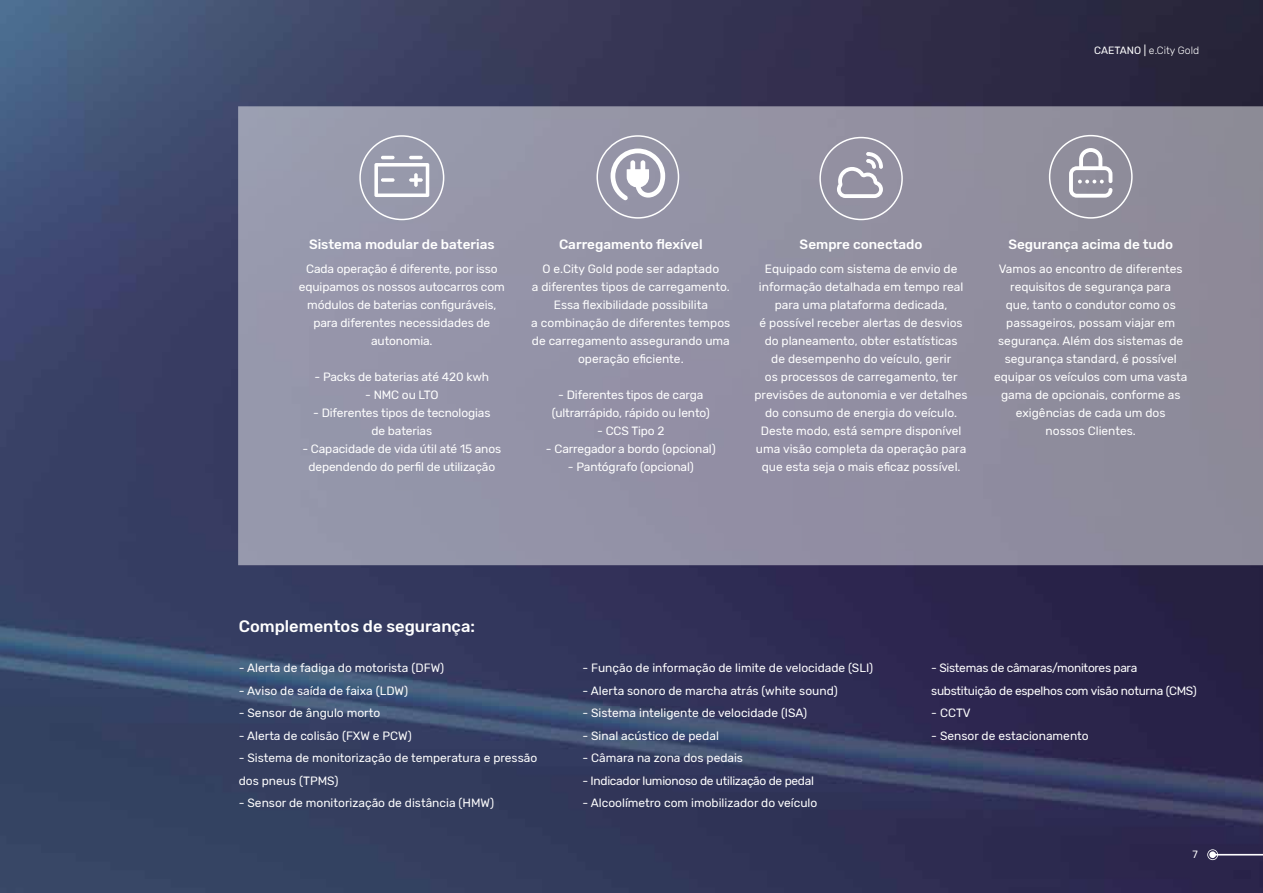
<style>
.page{position:relative;width:1263px;height:893px;background:#fff}
.page>*{position:absolute;margin:0;border:0;box-sizing:border-box;transform-origin:0 0}
.t1{font:500 16.5px "Rubik";color:#fff}
.t2{font:500 13.5px "Rubik";color:#fff}
.t3{font:12px/18px "Rubik";color:#fff;text-align:center}
.t4{font:12px/22.5px "Rubik";letter-spacing:-.025em;color:#fff}
.t5{font:300 10.5px "Rubik";color:#fff}
.t6{font:10.5px "Rubik";color:#fff}
.s1{font-weight:400}
</style>
<div class="page">
<img style="left:0;top:0;width:1263px;height:893px">
<svg style="left:238px;top:106px;width:1025px;height:459px;background:#9290a3"></svg>
<svg style="left:610px;top:149px;width:55px;height:51px"></svg>
<div style="left:596px;top:135px;width:83px;height:84px;border:2px solid #fff;border-radius:50%"></div>
<div style="left:359px;top:135px;width:85px;height:85px;border:2px solid #fff;border-radius:50%"></div>
<svg style="left:374px;top:163px;width:55px;height:34px"></svg>
<hr style="left:381px;top:156px;width:14px;height:3px;background:#fff;border-radius:2px">
<hr style="left:409px;top:156px;width:14px;height:3px;background:#fff;border-radius:2px">
<div style="left:819px;top:137px;width:84px;height:83px;border:2px solid #fff;border-radius:50%"></div>
<svg style="left:837px;top:152px;width:46px;height:46px"></svg>
<div style="left:1049px;top:135px;width:84px;height:84px;border:2px solid #fff;border-radius:50%"></div>
<svg style="left:1069px;top:148px;width:43px;height:50px"></svg>
<svg style="left:1207px;top:849px;width:56px;height:11px"></svg>
<p class="t5" style="left:1094px;top:45px;width:106px"><span class="s1">CAETANO |</span> e.City Gold</p>
<p class="t2" style="left:309px;top:236px;width:187px">Sistema modular de baterias</p>
<p class="t3" style="left:299px;top:260px;width:207px">Cada operação é diferente, por isso equipamos os nossos autocarros com módulos de baterias configuráveis, para diferentes necessidades de autonomia.</p>
<p class="t3" style="left:314px;top:368px;width:176px">- Packs de baterias até 420 kwh</p>
<p class="t3" style="left:365px;top:386px;width:75px">- NMC ou LTO</p>
<p class="t3" style="left:313px;top:404px;width:179px">- Diferentes tipos de tecnologias de baterias</p>
<p class="t3" style="left:302px;top:440px;width:200px">- Capacidade de vida útil até 15 anos dependendo do perfil de utilização</p>
<p class="t2" style="left:559px;top:236px;width:145px">Carregamento flexível</p>
<p class="t3" style="left:531px;top:260px;width:201px">O e.City Gold pode ser adaptado<br>a diferentes tipos de carregamento.<br>Essa flexibilidade possibilita<br>a combinação de diferentes tempos de carregamento assegurando uma operação eficiente.</p>
<p class="t3" style="left:552px;top:386px;width:159px">- Diferentes tipos de carga (ultrarrápido, rápido ou lento)</p>
<p class="t3" style="left:597px;top:422px;width:69px">- CCS Tipo 2</p>
<p class="t3" style="left:546px;top:440px;width:171px">- Carregador a bordo (opcional)</p>
<p class="t3" style="left:568px;top:458px;width:127px">- Pantógrafo (opcional)</p>
<p class="t2" style="left:800px;top:236px;width:124px">Sempre conectado</p>
<p class="t3" style="left:754px;top:260px;width:215px">Equipado com sistema de envio de informação detalhada em tempo real para uma plataforma dedicada,<br>é possível receber alertas de desvios do planeamento, obter estatísticas<br>de desempenho do veículo, gerir<br>os processos de carregamento, ter previsões de autonomia e ver detalhes do consumo de energia do veículo.<br>Deste modo, está sempre disponível uma visão completa da operação para que esta seja o mais eficaz possível.</p>
<p class="t2" style="left:1008px;top:236px;width:166px">Segurança acima de tudo</p>
<p class="t3" style="left:994px;top:260px;width:195px">Vamos ao encontro de diferentes requisitos de segurança para<br>que, tanto o condutor como os passageiros, possam viajar em segurança. Além dos sistemas de segurança standard, é possível equipar os veículos com uma vasta gama de opcionais, conforme as exigências de cada um dos<br>nossos Clientes.</p>
<h1 class="t1" style="left:239px;top:617px;width:238px">Complementos de segurança:</h1>
<p class="t3" style="left:239px;top:659px;width:207px">- Alerta de fadiga do motorista (DFW)</p>
<p class="t3" style="left:239px;top:682px;width:171px">- Aviso de saída de faixa (LDW)</p>
<p class="t3" style="left:239px;top:704px;width:143px">- Sensor de ângulo morto</p>
<p class="t3" style="left:239px;top:727px;width:175px">- Alerta de colisão (FXW e PCW)</p>
<p class="t3" style="left:239px;top:747px;width:300px;line-height:22.5px;text-align:left">- Sistema de monitorização de temperatura e pressão dos pneus (TPMS)</p>
<p class="t3" style="left:239px;top:794px;width:257px">- Sensor de monitorização de distância (HMW)</p>
<p class="t3" style="left:582px;top:659px;width:292px">- Função de informação de limite de velocidade (SLI)</p>
<p class="t3" style="left:582px;top:682px;width:257px">- Alerta sonoro de marcha atrás (white sound)</p>
<p class="t3" style="left:582px;top:704px;width:226px">- Sistema inteligente de velocidade (ISA)</p>
<p class="t3" style="left:582px;top:727px;width:138px">- Sinal acústico de pedal</p>
<p class="t3" style="left:582px;top:749px;width:162px">- Câmara na zona dos pedais</p>
<p class="t4" style="left:582px;top:769px;width:233px">- Indicador lumionoso de utilização de pedal</p>
<p class="t3" style="left:582px;top:794px;width:236px">- Alcoolímetro com imobilizador do veículo</p>
<p class="t4" style="left:931px;top:657px;width:267px">- Sistemas de câmaras/monitores para substituição de espelhos com visão noturna (CMS)</p>
<p class="t3" style="left:931px;top:704px;width:41px">- CCTV</p>
<p class="t3" style="left:931px;top:727px;width:159px">- Sensor de estacionamento</p>
<p class="t6" style="left:1192px;top:849px;width:7px">7</p>
</div>
